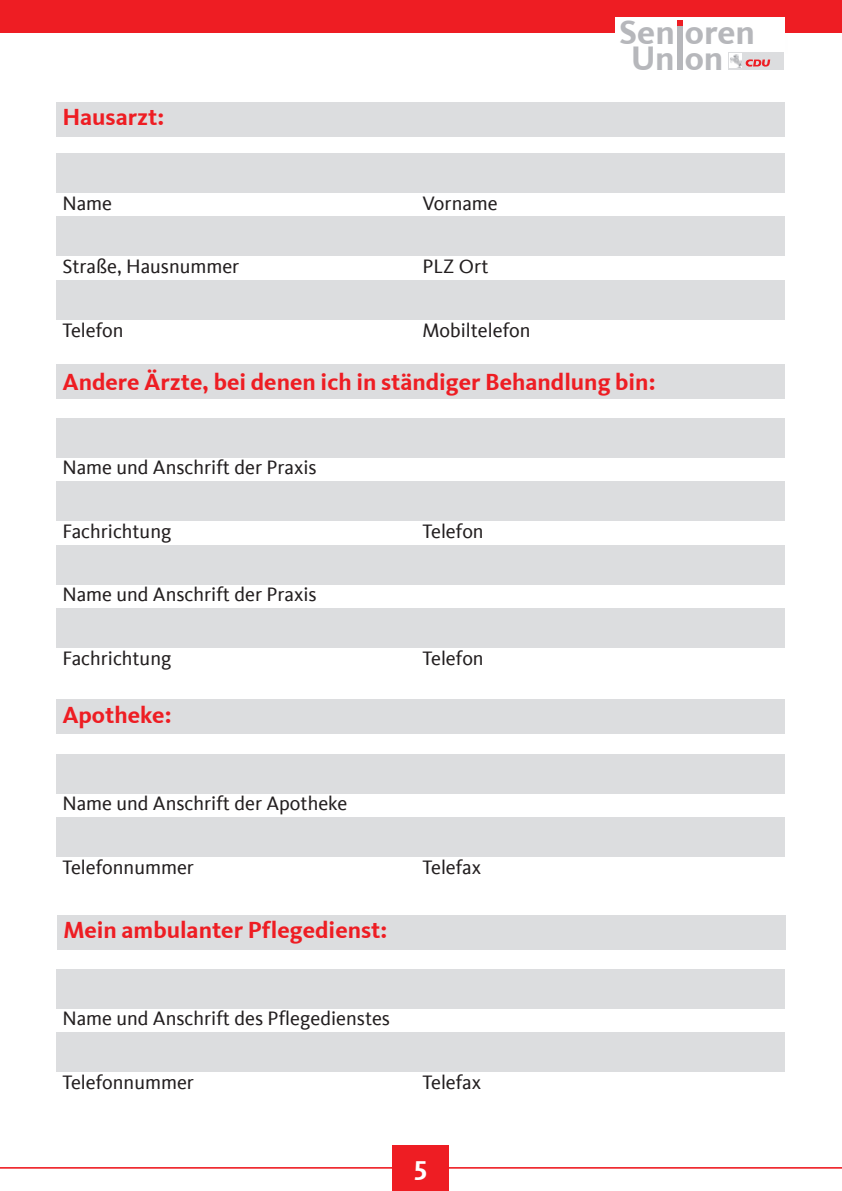
<style>
.page{position:relative;width:842px;height:1191px;background:#fff}
.page>*{position:absolute;margin:0;border:0;box-sizing:border-box;transform-origin:0 0}
.t1{font:700 35px/26px "CDU Kievit Tab";color:#b6b7bb;text-align:center}
.t2{font:700 28px "CDU Kievit Tab";color:#fff}
.t3{font:700 24px "CDU Kievit Tab";color:#ee1d23}
.t4{font:20px "CDU Kievit Tab";color:#231f20}
</style>
<div class="page">
<hr style="left:0;top:1167px;width:842px;height:1px;background:#ee1d23">
<div style="left:0;top:0;width:842px;height:32px;background:#ee1d23"></div>
<div style="left:393px;top:1145px;width:56px;height:46px;background:#ee1d23"></div>
<div style="left:616px;top:17px;width:169px;height:75px;background:#fff"></div>
<div style="left:728px;top:52px;width:55px;height:18px;background:#dcdddf"></div>
<img style="left:730px;top:54px;width:12px;height:14px">
<svg style="left:745px;top:59px;width:26px;height:8px"></svg>
<div style="left:677px;top:26px;width:6px;height:44px;background:#b6b7bb"></div>
<svg style="left:677px;top:21px;width:6px;height:5px"></svg>
<div style="left:57px;top:102px;width:728px;height:34px;background:#dcdddf"></div>
<div style="left:57px;top:365px;width:728px;height:34px;background:#dcdddf"></div>
<div style="left:57px;top:700px;width:728px;height:34px;background:#dcdddf"></div>
<div style="left:57px;top:915px;width:728px;height:34px;background:#dcdddf"></div>
<div style="left:57px;top:153px;width:728px;height:40px;background:#dcdddf"></div>
<div style="left:57px;top:217px;width:728px;height:39px;background:#dcdddf"></div>
<div style="left:57px;top:280px;width:728px;height:40px;background:#dcdddf"></div>
<div style="left:57px;top:418px;width:728px;height:39px;background:#dcdddf"></div>
<div style="left:57px;top:481px;width:728px;height:40px;background:#dcdddf"></div>
<div style="left:57px;top:545px;width:728px;height:39px;background:#dcdddf"></div>
<div style="left:57px;top:608px;width:728px;height:40px;background:#dcdddf"></div>
<div style="left:57px;top:754px;width:728px;height:39px;background:#dcdddf"></div>
<div style="left:57px;top:817px;width:728px;height:40px;background:#dcdddf"></div>
<div style="left:57px;top:969px;width:728px;height:39px;background:#dcdddf"></div>
<div style="left:57px;top:1032px;width:728px;height:40px;background:#dcdddf"></div>
<p class="t3" style="left:62px;top:109px;width:104px">hausarzt:</p>
<p class="t4" style="left:62px;top:192px;width:51px">Name</p>
<p class="t4" style="left:422px;top:192px;width:77px">Vorname</p>
<p class="t4" style="left:62px;top:255px;width:179px">Straße, Hausnummer</p>
<p class="t4" style="left:422px;top:255px;width:68px">PLZ ort</p>
<p class="t4" style="left:62px;top:319px;width:63px">telefon</p>
<p class="t4" style="left:422px;top:319px;width:109px">Mobiltelefon</p>
<h1 class="t1" style="left:619px;top:23px;width:137px">Sen oren<br>Un on</h1>
<p class="t3" style="left:62px;top:373px;width:595px">andere Ärzte, bei denen ich in ständiger Behandlung bin:</p>
<p class="t4" style="left:62px;top:456px;width:256px">Name und anschrift der Praxis</p>
<p class="t4" style="left:62px;top:520px;width:110px">Fachrichtung</p>
<p class="t4" style="left:422px;top:520px;width:63px">telefon</p>
<p class="t4" style="left:62px;top:583px;width:256px">Name und anschrift der Praxis</p>
<p class="t4" style="left:62px;top:647px;width:110px">Fachrichtung</p>
<p class="t4" style="left:422px;top:647px;width:63px">telefon</p>
<p class="t3" style="left:62px;top:706px;width:111px">apotheke:</p>
<p class="t4" style="left:62px;top:792px;width:287px">Name und anschrift der apotheke</p>
<p class="t4" style="left:62px;top:856px;width:133px">telefonnummer</p>
<p class="t4" style="left:422px;top:856px;width:60px">telefax</p>
<p class="t3" style="left:63px;top:921px;width:325px">mein ambulanter pflegedienst:</p>
<p class="t4" style="left:62px;top:1007px;width:329px">Name und anschrift des Pflegedienstes</p>
<p class="t4" style="left:62px;top:1071px;width:133px">telefonnummer</p>
<p class="t4" style="left:422px;top:1071px;width:60px">telefax</p>
<h2 class="t2" style="left:413px;top:1160px;width:16px">5</h2>
</div>
